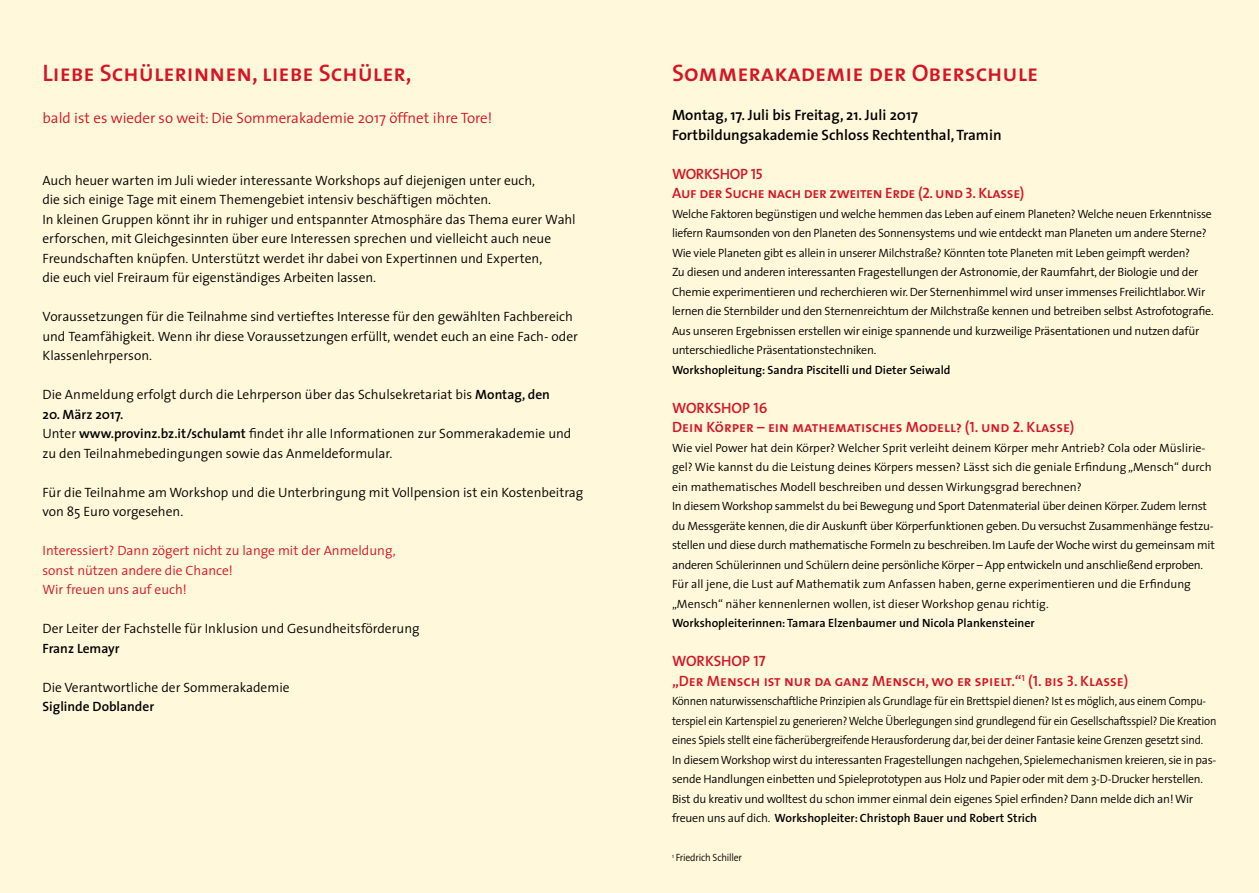
<style>
.page{position:relative;width:1259px;height:893px;background:#fff8da}
.page>*{position:absolute;margin:0;border:0;box-sizing:border-box;transform-origin:0 0}
.t1{font:24px "The Sans Semi Bold Caps";color:#d51424}
.t2{font:15px/19.5px "The Sans Semi Bold Caps";color:#d51424}
.t3{font:600 15px/19.5px "The Sans";color:#000}
.t4{font:300 15px "The Sans";color:#d51424}
.t5{font:15px/19.5px "The Sans Semi Bold Caps";letter-spacing:-.02em;color:#d51424}
.t6{font:300 13.5px/19.5px "The Sans";color:#000}
.t7{font:300 13.5px/19.5px "The Sans";color:#d51424}
.t8{font:600 13.5px "The Sans";color:#000}
.t9{font:300 12px/19.5px "The Sans";letter-spacing:-.02em;color:#000}
.t10{font:300 12px/19.5px "The Sans";letter-spacing:-.02em;color:#000;scale:.93 1}
.t11{font:600 12px "The Sans";color:#000}
.t12{font:300 10.5px "The Sans";letter-spacing:-.02em;color:#000;scale:.93 1}
.s1{font-weight:600}
</style>
<div class="page">
<h1 class="t1" style="left:43px;top:53px;width:371px">Liebe Schülerinnen, liebe Schüler,</h1>
<p class="t4" style="left:43px;top:106px;width:451px">bald ist es wieder so weit: Die Sommerakademie 2017 öffnet ihre Tore!</p>
<p class="t6" style="left:43px;top:170px;width:534px">Auch heuer warten im Juli wieder interessante Workshops auf diejenigen unter euch,<br>die sich einige Tage mit einem Themengebiet intensiv beschäftigen möchten.<br>In kleinen Gruppen könnt ihr in ruhiger und entspannter Atmosphäre das Thema eurer Wahl erforschen, mit Gleichgesinnten über eure Interessen sprechen und vielleicht auch neue Freundschaften knüpfen. Unterstützt werdet ihr dabei von Expertinnen und Experten,<br>die euch viel Freiraum für eigenständiges Arbeiten lassen.</p>
<p class="t6" style="left:43px;top:307px;width:537px">Voraussetzungen für die Teilnahme sind vertieftes Interesse für den gewählten Fachbereich und Teamfähigkeit. Wenn ihr diese Voraussetzungen erfüllt, wendet euch an eine Fach- oder<br>Klassenlehrperson.</p>
<p class="t6" style="left:43px;top:385px;width:509px">Die Anmeldung erfolgt durch die Lehrperson über das Schulsekretariat bis <span class="s1">Montag, den</span></p>
<p class="t6" style="left:43px;top:404px;width:530px"><span class="s1">20. März 2017.<br></span>Unter <span class="s1">www.provinz.bz.it/schulamt</span> findet ihr alle Informationen zur Sommerakademie und zu den Teilnahmebedingungen sowie das Anmeldeformular.</p>
<p class="t6" style="left:43px;top:482px;width:542px">Für die Teilnahme am Workshop und die Unterbringung mit Vollpension ist ein Kostenbeitrag von 85 Euro vorgesehen.</p>
<p class="t7" style="left:43px;top:541px;width:355px">Interessiert? Dann zögert nicht zu lange mit der Anmeldung, sonst nützen andere die Chance!<br>Wir freuen uns auf euch!</p>
<p class="t6" style="left:43px;top:619px;width:379px">Der Leiter der Fachstelle für Inklusion und Gesundheitsförderung</p>
<p class="t8" style="left:43px;top:637px;width:79px">Franz Lemayr</p>
<p class="t6" style="left:43px;top:677px;width:249px">Die Verantwortliche der Sommerakademie</p>
<p class="t8" style="left:43px;top:695px;width:113px">Siglinde Doblander</p>
<h1 class="t1" style="left:672px;top:53px;width:368px">Sommerakademie der Oberschule</h1>
<p class="t3" style="left:672px;top:105px;width:331px">Montag, 17. Juli bis Freitag, 21. Juli 2017<br>Fortbildungsakademie Schloss Rechtenthal, Tramin</p>
<p class="t5" style="left:672px;top:163px;width:354px">WORKSHOP 15<br>Auf der Suche nach der zweiten Erde (2. und 3. Klasse)</p>
<p class="t9" style="left:672px;top:204px;width:543px">Welche Faktoren begünstigen und welche hemmen das Leben auf einem Planeten? Welche neuen Erkenntnisse liefern Raumsonden von den Planeten des Sonnensystems und wie entdeckt man Planeten um andere Sterne?<br>Wie viele Planeten gibt es allein in unserer Milchstraße? Könnten tote Planeten mit Leben geimpft werden?<br>Zu diesen und anderen interessanten Fragestellungen der Astronomie, der Raumfahrt, der Biologie und der Chemie experimentieren und recherchieren wir. Der Sternenhimmel wird unser immenses Freilichtlabor. Wir lernen die Sternbilder und den Sternenreichtum der Milchstraße kennen und betreiben selbst Astrofotografie.<br>Aus unseren Ergebnissen erstellen wir einige spannende und kurzweilige Präsentationen und nutzen dafür unterschiedliche Präsentationstechniken.</p>
<p class="t11" style="left:672px;top:360px;width:280px">Workshopleitung: Sandra Piscitelli und Dieter Seiwald</p>
<p class="t2" style="left:672px;top:397px;width:404px">WORKSHOP 16<br>Dein Körper – ein mathematisches Modell? (1. und 2. Klasse)</p>
<p class="t9" style="left:672px;top:438px;width:544px">Wie viel Power hat dein Körper? Welcher Sprit verleiht deinem Körper mehr Antrieb? Cola oder Müslirie&shy;gel? Wie kannst du die Leistung deines Körpers messen? Lässt sich die geniale Erfindung „Mensch“ durch ein mathematisches Modell beschreiben und dessen Wirkungsgrad berechnen?<br>In diesem Workshop sammelst du bei Bewegung und Sport Datenmaterial über deinen Körper. Zudem lernst du Messgeräte kennen, die dir Auskunft über Körperfunktionen geben. Du versuchst Zusammenhänge festzu&shy;stellen und diese durch mathematische Formeln zu beschreiben. Im Laufe der Woche wirst du gemeinsam mit anderen Schülerinnen und Schülern deine persönliche Körper – App entwickeln und anschließend erproben.<br>Für all jene, die Lust auf Mathematik zum Anfassen haben, gerne experimentieren und die Erfindung „Mensch“ näher kennenlernen wollen, ist dieser Workshop genau richtig.</p>
<p class="t11" style="left:672px;top:613px;width:364px">Workshopleiterinnen: Tamara Elzenbaumer und Nicola Plankensteiner</p>
<p class="t2" style="left:672px;top:651px;width:458px">WORKSHOP 17<br>„Der Mensch ist nur da ganz Mensch, wo er spielt.“<sup>1</sup> (1. bis 3. Klasse)</p>
<p class="t10" style="left:672px;top:691px;width:587px">Können naturwissenschaftliche Prinzipien als Grundlage für ein Brettspiel dienen? Ist es möglich, aus einem Compu&shy;terspiel ein Kartenspiel zu generieren? Welche Überlegungen sind grundlegend für ein Gesellschaftsspiel? Die Kreation eines Spiels stellt eine fächerübergreifende Herausforderung dar, bei der deiner Fantasie keine Grenzen gesetzt sind.<br>In diesem Workshop wirst du interessanten Fragestellungen nachgehen, Spielemechanismen kreieren, sie in pas&shy;sende Handlungen einbetten und Spieleprototypen aus Holz und Papier oder mit dem 3-D-Drucker herstellen.<br>Bist du kreativ und wolltest du schon immer einmal dein eigenes Spiel erfinden? Dann melde dich an! Wir freuen uns auf dich. <span class="s1">Workshopleiter: Christoph Bauer und Robert Strich</span></p>
<p class="t12" style="left:672px;top:849px;width:77px"><sup>1</sup> Friedrich Schiller</p>
</div>
